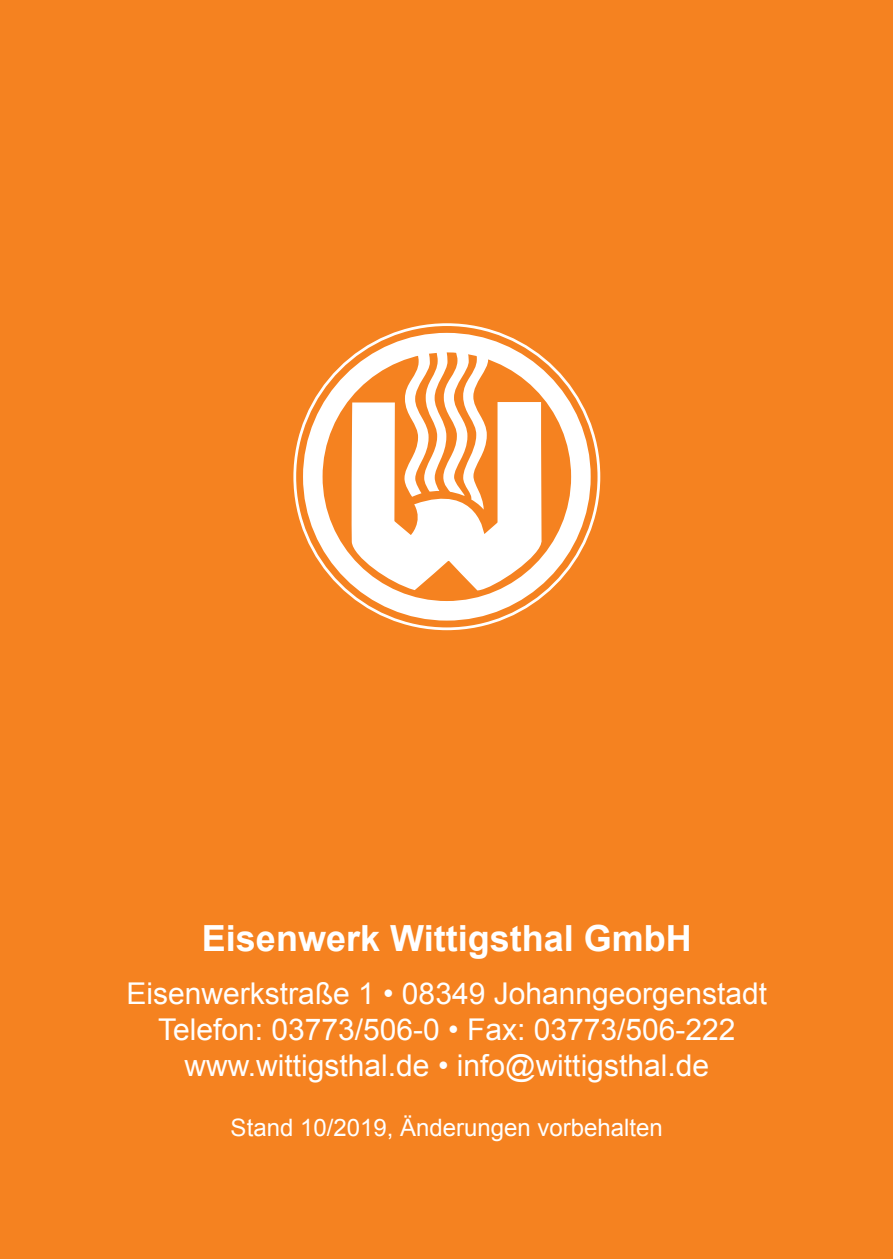
<style>
.page{position:relative;width:893px;height:1259px;background:#f58220}
.page>*{position:absolute;margin:0;border:0;box-sizing:border-box;transform-origin:0 0}
.t1{font:700 36px "Arial";color:#fff}
.t2{font:30px/36px "Arial";color:#fff;text-align:center}
.t3{font:24px "Arial";color:#fff}
</style>
<div class="page">
<div style="left:303px;top:333px;width:288px;height:287px;border:20px solid #fff;border-radius:50%"></div>
<svg style="left:351px;top:343px;width:191px;height:248px"></svg>
<p class="t1" style="left:202px;top:914px;width:491px">Eisenwerk Wittigsthal GmbH</p>
<p class="t2" style="left:126px;top:976px;width:642px">Eisenwerkstraße 1 • 08349 Johanngeorgenstadt<br>Telefon: 03773/506-0 • Fax: 03773/506-222 www.wittigsthal.de • info@wittigsthal.de</p>
<p class="t3" style="left:231px;top:1112px;width:434px">Stand 10/2019, Änderungen vorbehalten</p>
</div>
